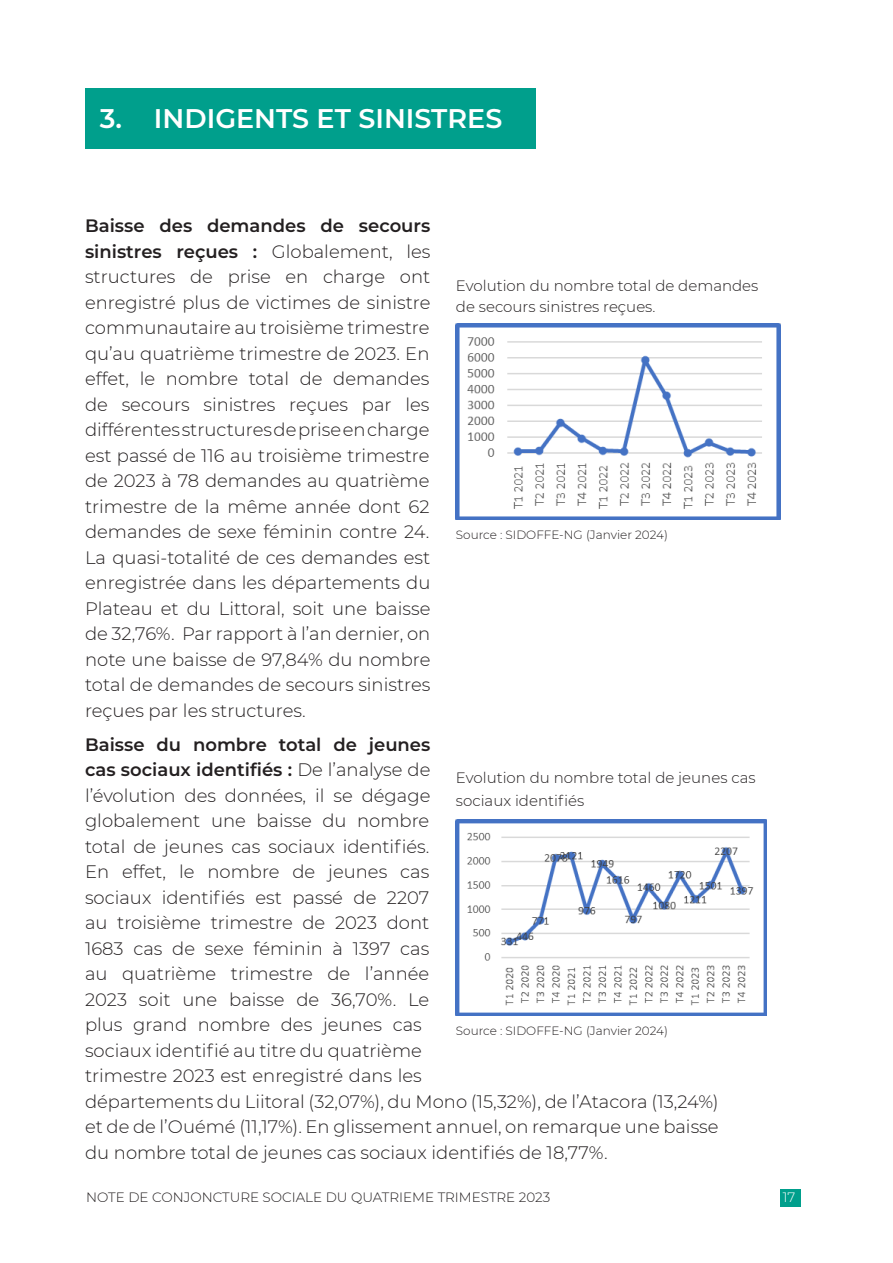
<style>
.page{position:relative;width:893px;height:1263px;background:#fff}
.page>*{position:absolute;margin:0;border:0;box-sizing:border-box;transform-origin:0 0}
.t1{font:600 27px "Montserrat";color:#fff}
.t2{font:300 18px/25.5px "Montserrat";color:#231f20;text-align:justify}
.t3{font:300 15px/21px "Montserrat";color:#231f20}
.t4{font:300 13.5px "Montserrat";color:#231f20}
.t5{font:300 13.5px "Montserrat";color:#fff}
.t6{font:300 12px "Montserrat";color:#231f20}
.s1{font-weight:600}
</style>
<div class="page">
<div style="left:780px;top:1189px;width:21px;height:18px;background:#009f8c"></div>
<div style="left:85px;top:88px;width:451px;height:61px;background:#009f8c"></div>
<img style="left:455px;top:323px;width:325px;height:197px">
<img style="left:455px;top:819px;width:312px;height:197px">
<p class="t1" style="left:100px;top:99px;width:404px">3. INDIGENTS ET SINISTRES</p>
<p class="t2" style="left:85px;top:212px;width:347px"><span class="s1">Baisse des demandes de secours sinistres reçues :</span> Globalement, les structures de prise en charge ont enregistré plus de victimes de sinistre communautaire au troisième trimestre qu’au quatrième trimestre de 2023. En effet, le nombre total de demandes de secours sinistres reçues par les différentes structures de prise en charge est passé de 116 au troisième trimestre de 2023 à 78 demandes au quatrième trimestre de la même année dont 62 demandes de sexe féminin contre 24.<br>La quasi-totalité de ces demandes est enregistrée dans les départements du Plateau et du Littoral, soit une baisse de 32,76%. Par rapport à l’an dernier, on note une baisse de 97,84% du nombre total de demandes de secours sinistres reçues par les structures.</p>
<p class="t2" style="left:85px;top:731px;width:635px;text-align:left"><span class="s1">Baisse du nombre total de jeunes<br>cas sociaux identifiés :</span> De l’analyse de<br>l’évolution des données, il se dégage<br>globalement une baisse du nombre<br>total de jeunes cas sociaux identifiés.<br>En effet, le nombre de jeunes cas<br>sociaux identifiés est passé de 2207<br>au troisième trimestre de 2023 dont<br>1683 cas de sexe féminin à 1397 cas<br>au quatrième trimestre de l’année<br>2023 soit une baisse de 36,70%. Le<br>plus grand nombre des jeunes cas<br>sociaux identifié au titre du quatrième<br>trimestre 2023 est enregistré dans les<br>départements du Liitoral (32,07%), du Mono (15,32%), de l’Atacora (13,24%) et de de l’Ouémé (11,17%). En glissement annuel, on remarque une baisse du nombre total de jeunes cas sociaux identifiés de 18,77%.</p>
<p class="t3" style="left:456px;top:275px;width:304px">Evolution du nombre total de demandes de secours sinistres reçues.</p>
<p class="t6" style="left:456px;top:526px;width:213px">Source : SIDOFFE-NG (Janvier 2024)</p>
<p class="t3" style="left:456px;top:766px;width:301px;line-height:22.5px">Evolution du nombre total de jeunes cas sociaux identifiés</p>
<p class="t6" style="left:456px;top:1022px;width:213px">Source : SIDOFFE-NG (Janvier 2024)</p>
<p class="t4" style="left:86px;top:1188px;width:466px">NOTE DE CONJONCTURE SOCIALE DU QUATRIEME TRIMESTRE 2023</p>
<p class="t5" style="left:783px;top:1188px;width:14px">17</p>
</div>
